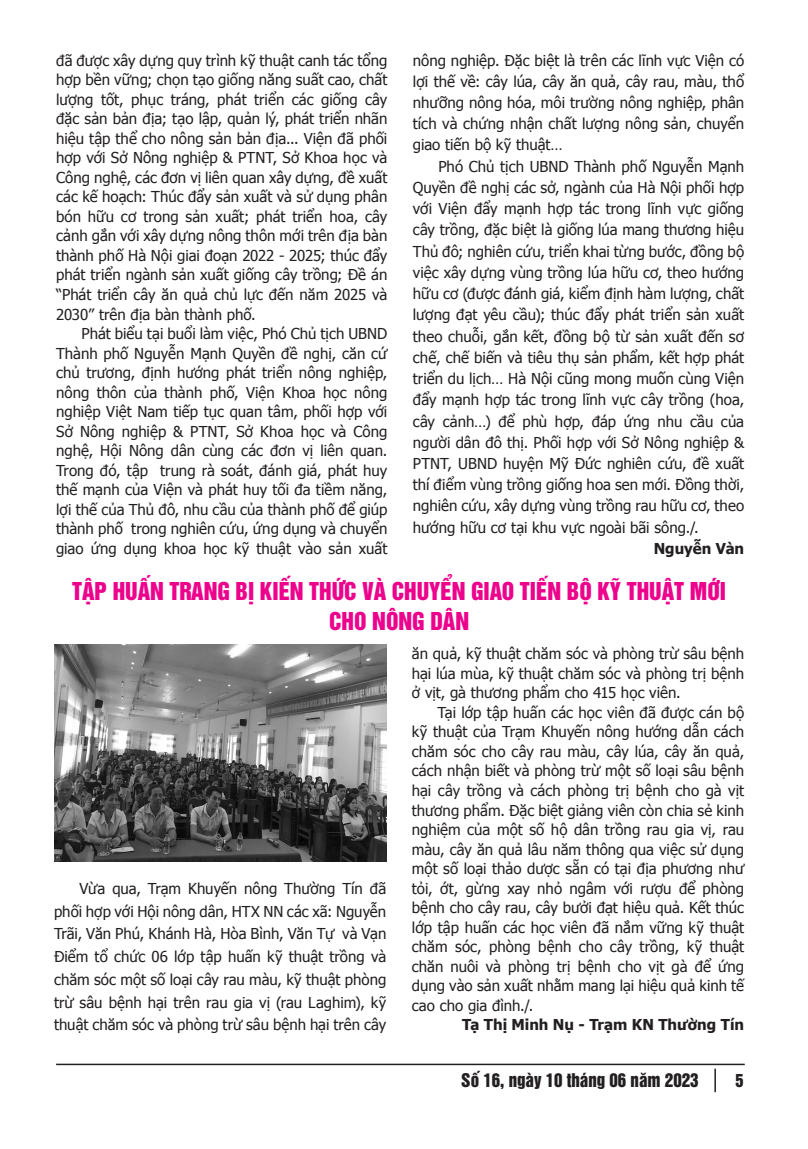
<style>
.page{position:relative;width:808px;height:1149px;background:#fff}
.page>*{position:absolute;margin:0;border:0;box-sizing:border-box;transform-origin:0 0}
.t1{font:22.5px/30px "UTM Helvet Ins";color:#ed028c;text-align:center}
.t2{font:17.25px "UTM Helvet Ins";color:#231f20}
.t3{font:16.5px "UTM Helvet Ins";color:#231f20}
.TAC_GIA{font:15px/19.5px "Tahoma";color:#231f20;text-align:justify}
.TAC_GIA-2{font:700 15px "Tahoma";color:#231f20}
</style>
<div class="page">
<hr style="left:56px;top:1063px;width:689px;height:1px;background:#231f20">
<hr style="left:714px;top:1068px;width:2px;height:23px;background:#231f20">
<img style="left:54px;top:644px;width:333px;height:216px">
<p class="TAC_GIA" style="left:56px;top:50px;width:333px;text-align:left">đã được xây dựng quy trình kỹ thuật canh tác tổng hợp bền vững; chọn tạo giống năng suất cao, chất lượng tốt, phục tráng, phát triển các giống cây đặc sản bản địa; tạo lập, quản lý, phát triển nhãn hiệu tập thể cho nông sản bản địa... Viện đã phối hợp với Sở Nông nghiệp &amp; PTNT, Sở Khoa học và Công nghệ, các đơn vị liên quan xây dựng, đề xuất các kế hoạch: Thúc đẩy sả n xuất và sử dụ ng phân bón hữu cơ trong sả n xuất; phát triển hoa, cây cả nh gắn với xây dựng nông thôn mới trên địa bà n thà nh phố Hà Nội giai đoạ n 2022 - 2025; thúc đẩy phát triển ngà nh sả n xuất giống cây trồng; Đề á n “Phát triển cây ăn quả chủ lực đến năm 2025 và 2030” trên địa bà n thà nh phố.</p>
<p class="TAC_GIA" style="left:56px;top:323px;width:333px;text-indent:26px">Phát biểu tại buổi làm việc, Phó Chủ tịch UBND Thành phố Nguyễn Mạnh Quyền đề nghị, căn cứ chủ trương, định hướng phát triển nông nghiệp, nông thôn của thành phố, Viện Khoa học nông nghiệp Việt Nam tiếp tục quan tâm, phối hợp với Sở Nông nghiệp &amp; PTNT, Sở Khoa học và Công nghệ, Hội Nông dân cùng các đơn vị liên quan.<br>Trong đó, tập trung rà soát, đánh giá, phát huy thế mạnh của Viện và phát huy tối đa tiềm năng, lợi thế của Thủ đô, nhu cầu của thành phố để giúp thành phố trong nghiên cứu, ứng dụng và chuyển giao ứng dụng khoa học kỹ thuật vào sản xuất</p>
<p class="TAC_GIA" style="left:413px;top:49px;width:333px;line-height:21.1px">nông nghiệp. Đặc biệt là trên các lĩnh vực Viện có lợi thế về: cây lúa, cây ăn quả, cây rau, màu, thổ nhưỡng nông hóa, môi trường nông nghiệp, phân tích và chứng nhận chất lượng nông sản, chuyển giao tiến bộ kỹ thuật…</p>
<p class="TAC_GIA" style="left:413px;top:155px;width:333px;line-height:21.1px;text-indent:26px">Phó Chủ tịch UBND Thành phố Nguyễn Mạnh Quyền đề nghị các sở, ngành của Hà Nội phối hợp với Viện đẩy mạnh hợp tác trong lĩnh vực giống cây trồng, đặc biệt là giống lúa mang thương hiệu Thủ đô; nghiên cứu, triển khai từng bước, đồng bộ việc xây dựng vùng trồng lúa hữu cơ, theo hướng hữu cơ (được đánh giá, kiểm định hàm lượng, chất lượng đạt yêu cầu); thúc đẩy phát triển sản xuất theo chuỗi, gắn kết, đồng bộ từ sản xuất đến sơ chế, chế biến và tiêu thụ sản phẩm, kết hợp phát triển du lịch… Hà Nội cũng mong muốn cùng Viện đẩy mạnh hợp tác trong lĩnh vực cây trồng (hoa, cây cảnh…) để phù hợp, đáp ứng nhu cầu của người dân đô thị. Phối hợp với Sở Nông nghiệp &amp; PTNT, UBND huyện Mỹ Đức nghiên cứu, đề xuất thí điểm vùng trồng giống hoa sen mới. Đồng thời, nghiên cứu, xây dựng vùng trồng rau hữu cơ, theo hướng hữu cơ tại khu vực ngoài bãi sông./.</p>
<p class="TAC_GIA-2" style="left:654px;top:538px;width:92px">Nguyễn Vàn</p>
<p class="t1" style="left:72px;top:574px;width:655px">TẬP HUẤN TRANG BỊ KIẾN THỨC VÀ CHUYỂN GIAO TIẾN BỘ KỸ THUẬT MỚI<br>CHO NÔNG DÂN</p>
<p class="TAC_GIA" style="left:54px;top:876px;width:334px;line-height:22.8px;text-indent:26px">Vừa qua, Trạm Khuyến nông Thường Tín đã phối hợp với Hội nông dân, HTX NN các xã: Nguyễn Trãi, Văn Phú, Khánh Hà, Hòa Bình, Văn Tự và Vạn Điểm tổ chức 06 lớp tập huấn kỹ thuật trồng và chăm sóc một số loại cây rau màu, kỹ thuật phòng trừ sâu bệnh hại trên rau gia vị (rau Laghim), kỹ thuật chăm sóc và phòng trừ sâu bệnh hại trên cây</p>
<p class="TAC_GIA" style="left:412px;top:643px;width:334px">ăn quả, kỹ thuật chăm sóc và phòng trừ sâu bệnh hại lúa mùa, kỹ thuật chăm sóc và phòng trị bệnh ở vịt, gà thương phẩm cho 415 học viên.</p>
<p class="TAC_GIA" style="left:412px;top:701px;width:334px;text-indent:26px">Tại lớp tập huấn các học viên đã được cán bộ kỹ thuật của Trạm Khuyến nông hướng dẫn cách chăm sóc cho cây rau màu, cây lúa, cây ăn quả, cách nhận biết và phòng trừ một số loại sâu bệnh hại cây trồng và cách phòng trị bệnh cho gà vịt thương phẩm. Đặc biệt giảng viên còn chia sẻ kinh nghiệm của một số hộ dân trồng rau gia vị, rau màu, cây ăn quả lâu năm thông qua việc sử dụng một số loại thảo dược sẵn có tại địa phương như tỏi, ớt, gừng xay nhỏ ngâm với rượu để phòng bệnh cho cây rau, cây bưởi đạt hiệu quả. Kết thúc lớp tập huấn các học viên đã nắm vững kỹ thuật chăm sóc, phòng bệnh cho cây trồng, kỹ thuật chăn nuôi và phòng trị bệnh cho vịt gà để ứng dụng vào sản xuất nhằm mang lại hiệu quả kinh tế cao cho gia đình./.</p>
<p class="TAC_GIA-2" style="left:462px;top:1014px;width:283px">Tạ Thị Minh Nụ - Trạm KN Thường Tín</p>
<p class="t2" style="left:461px;top:1065px;width:239px">Số 16, ngày 10 tháng 06 năm 2023</p>
<p class="t3" style="left:735px;top:1066px;width:10px">5</p>
</div>
